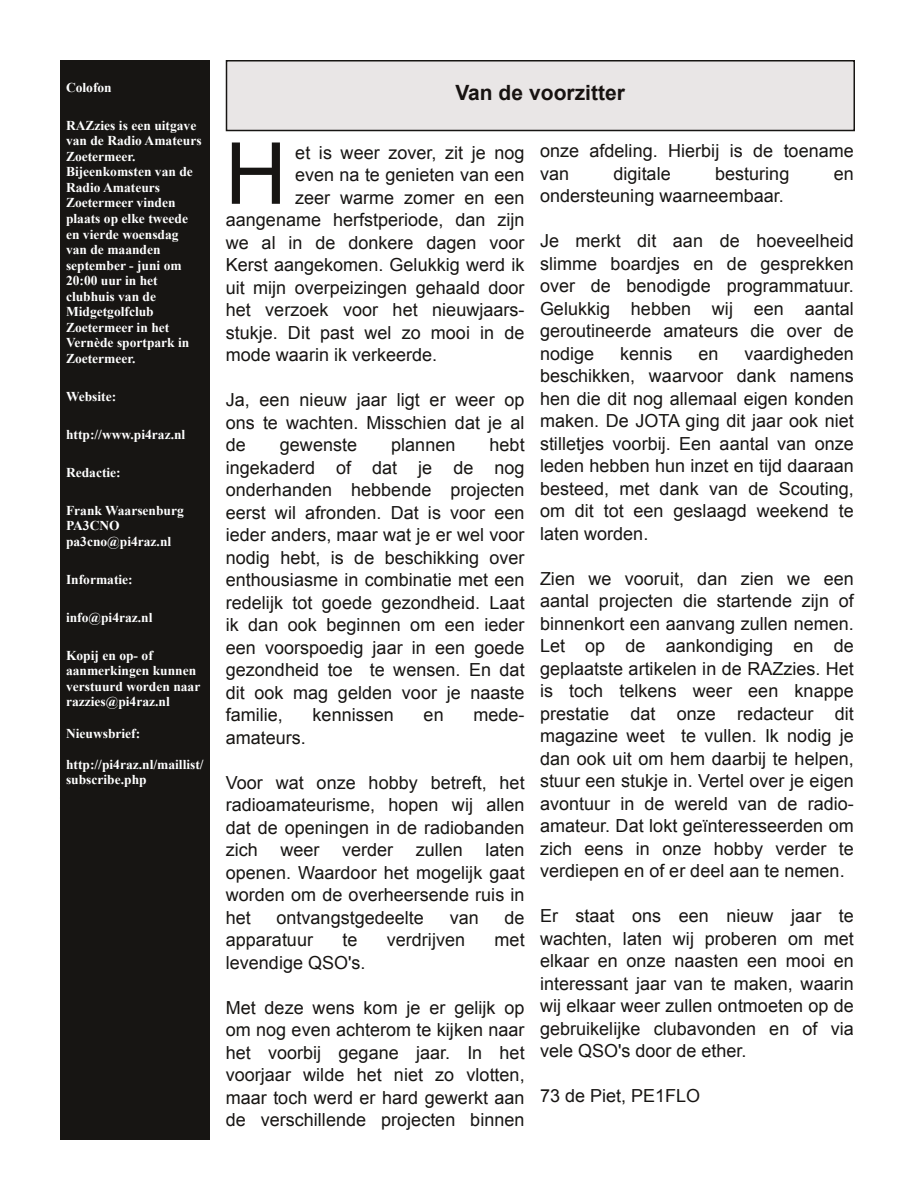
<style>
.page{position:relative;width:915px;height:1200px;background:#fff}
.page>*{position:absolute;margin:0;border:0;box-sizing:border-box;transform-origin:0 0}
.t1{font:85.65px "Arial";color:#171513}
.t2{font:700 21px "Arial";color:#171513}
.t3{font:18px/22.5px "Arial";color:#171513;text-align:justify}
.t4{font:700 13.5px/15.5px "Times New Roman";color:#fff}
</style>
<div class="page">
<div style="left:60px;top:60px;width:150px;height:1080px;background:#171513"></div>
<div style="left:226px;top:61px;width:628px;height:69px;background:#e9e6e6"></div>
<div style="left:226px;top:60px;width:629px;height:71px;border:2px solid #171513"></div>
<p class="t4" style="left:66px;top:80px;width:47px">Colofon</p>
<p class="t4" style="left:66px;top:118px;width:137px">RAZzies is een uitgave van de Radio Amateurs<br>Zoetermeer.<br>Bijeenkomsten van de<br>Radio Amateurs<br>Zoetermeer vinden plaats op elke tweede en vierde woensdag van de maanden september - juni om<br>20:00 uur in het clubhuis van de<br>Midgetgolfclub<br>Zoetermeer in het<br>Vernède sportpark in<br>Zoetermeer.</p>
<p class="t4" style="left:66px;top:388px;width:52px">Website:</p>
<p class="t4" style="left:66px;top:426px;width:121px">http://www.pi4raz.nl</p>
<p class="t4" style="left:66px;top:464px;width:56px">Redactie:</p>
<p class="t4" style="left:66px;top:503px;width:119px">Frank Waarsenburg<br>PA3CNO pa3cno@pi4raz.nl</p>
<p class="t4" style="left:66px;top:572px;width:68px">Informatie:</p>
<p class="t4" style="left:66px;top:610px;width:88px">info@pi4raz.nl</p>
<p class="t4" style="left:66px;top:648px;width:136px">Kopij en op- of aanmerkingen kunnen verstuurd worden naar razzies@pi4raz.nl</p>
<p class="t4" style="left:66px;top:725px;width:76px">Nieuwsbrief:</p>
<p class="t4" style="left:66px;top:756px;width:139px">http://pi4raz.nl/maillist/ subscribe.php</p>
<p class="t2" style="left:455px;top:81px;width:171px">Van de voorzitter</p>
<h1 class="t1" style="left:225px;top:126px;width:63px">H</h1>
<p class="t3" style="left:295px;top:141px;width:231px">et is weer zover, zit je nog</p>
<p class="t3" style="left:295px;top:164px;width:231px">even na te genieten van een</p>
<p class="t3" style="left:295px;top:186px;width:231px">zeer warme zomer en een</p>
<p class="t3" style="left:226px;top:209px;width:300px">aangename herfstperiode, dan zijn</p>
<p class="t3" style="left:226px;top:231px;width:300px">we al in de donkere dagen voor</p>
<p class="t3" style="left:226px;top:254px;width:300px">Kerst aangekomen. Gelukkig werd ik</p>
<p class="t3" style="left:226px;top:276px;width:300px">uit mijn overpeizingen gehaald door</p>
<p class="t3" style="left:226px;top:299px;width:300px">het verzoek voor het nieuwjaars-</p>
<p class="t3" style="left:226px;top:321px;width:300px">stukje. Dit past wel zo mooi in de</p>
<p class="t3" style="left:226px;top:344px;width:213px">mode waarin ik verkeerde.</p>
<p class="t3" style="left:226px;top:389px;width:300px">Ja, een nieuw jaar ligt er weer op ons te wachten. Misschien dat je al de</p>
<p class="t3" style="left:226px;top:434px;width:300px;text-indent:264px">hebt ingekaderd of dat je de nog onderhanden hebbende projecten eerst wil afronden. Dat is voor een ieder anders, maar wat je er wel voor nodig hebt, is de beschikking over enthousiasme in combinatie met een redelijk tot goede gezondheid. Laat ik dan ook beginnen om een ieder een voorspoedig jaar in een goede gezondheid toe te wensen. En dat dit ook mag gelden voor je naaste familie,</p>
<p class="t3" style="left:280px;top:434px;width:79px">gewenste</p>
<p class="t3" style="left:391px;top:434px;width:66px">plannen</p>
<p class="t3" style="left:313px;top:704px;width:83px">kennissen</p>
<p class="t3" style="left:424px;top:704px;width:22px">en</p>
<p class="t3" style="left:473px;top:704px;width:53px">mede-</p>
<p class="t3" style="left:226px;top:726px;width:82px">amateurs.</p>
<p class="t3" style="left:226px;top:771px;width:300px">Voor wat onze hobby betreft, het radioamateurisme, hopen wij allen dat de openingen in de radiobanden zich</p>
<p class="t3" style="left:226px;top:839px;width:300px;text-indent:260px">laten openen. Waardoor het mogelijk gaat worden om de overheersende ruis in het</p>
<p class="t3" style="left:280px;top:839px;width:41px">weer</p>
<p class="t3" style="left:342px;top:839px;width:53px">verder</p>
<p class="t3" style="left:416px;top:839px;width:49px">zullen</p>
<p class="t3" style="left:277px;top:906px;width:149px">ontvangstgedeelte</p>
<p class="t3" style="left:450px;top:906px;width:31px">van</p>
<p class="t3" style="left:505px;top:906px;width:22px">de</p>
<p class="t3" style="left:226px;top:929px;width:89px">apparatuur</p>
<p class="t3" style="left:342px;top:929px;width:16px">te</p>
<p class="t3" style="left:387px;top:929px;width:80px">verdrijven</p>
<p class="t3" style="left:495px;top:929px;width:32px">met</p>
<p class="t3" style="left:226px;top:951px;width:141px">levendige QSO's.</p>
<p class="t3" style="left:226px;top:996px;width:300px">Met deze wens kom je er gelijk op om nog even achterom te kijken naar het voorbij gegane jaar. In het voorjaar wilde het niet zo vlotten, maar toch werd er hard gewerkt aan de verschillende projecten binnen</p>
<p class="t3" style="left:540px;top:140px;width:315px">onze afdeling. Hierbij is de toename van</p>
<p class="t3" style="left:613px;top:162px;width:59px">digitale</p>
<p class="t3" style="left:715px;top:162px;width:76px">besturing</p>
<p class="t3" style="left:834px;top:162px;width:22px">en</p>
<p class="t3" style="left:540px;top:185px;width:245px">ondersteuning waarneembaar.</p>
<p class="t3" style="left:540px;top:230px;width:315px">Je merkt dit aan de hoeveelheid slimme boardjes en de gesprekken over de benodigde programmatuur.<br>Gelukkig hebben wij een aantal geroutineerde amateurs die over de nodige</p>
<p class="t3" style="left:540px;top:342px;width:315px;text-indent:204px">vaardigheden beschikken, waarvoor dank namens hen die dit nog allemaal eigen konden maken. De JOTA ging dit jaar ook niet stilletjes voorbij. Een aantal van onze leden hebben hun inzet en tijd daaraan besteed, met dank van de Scouting, om dit tot een geslaagd weekend te laten worden.</p>
<p class="t3" style="left:540px;top:567px;width:315px">Zien we vooruit, dan zien we een aantal projecten die startende zijn of binnenkort een aanvang zullen nemen.<br>Let op de aankondiging en de geplaatste artikelen in de RAZzies. Het is toch telkens weer een knappe prestatie dat onze redacteur dit magazine weet te vullen. Ik nodig je dan ook uit om hem daarbij te helpen, stuur een stukje in. Vertel over je eigen avontuur in de wereld van de radio&shy;amateur. Dat lokt geïnteresseerden om zich eens in onze hobby verder te verdiepen en of er deel aan te nemen.</p>
<p class="t3" style="left:540px;top:905px;width:315px">Er staat ons een nieuw jaar te wachten, laten wij proberen om met elkaar en onze naasten een mooi en interessant jaar van te maken, waarin wij elkaar weer zullen ontmoeten op de gebruikelijke clubavonden en of via vele QSO's door de ether.</p>
<p class="t3" style="left:540px;top:1085px;width:162px">73 de Piet, PE1FLO</p>
<p class="t3" style="left:620px;top:342px;width:54px">kennis</p>
<p class="t3" style="left:698px;top:342px;width:22px">en</p>
</div>
